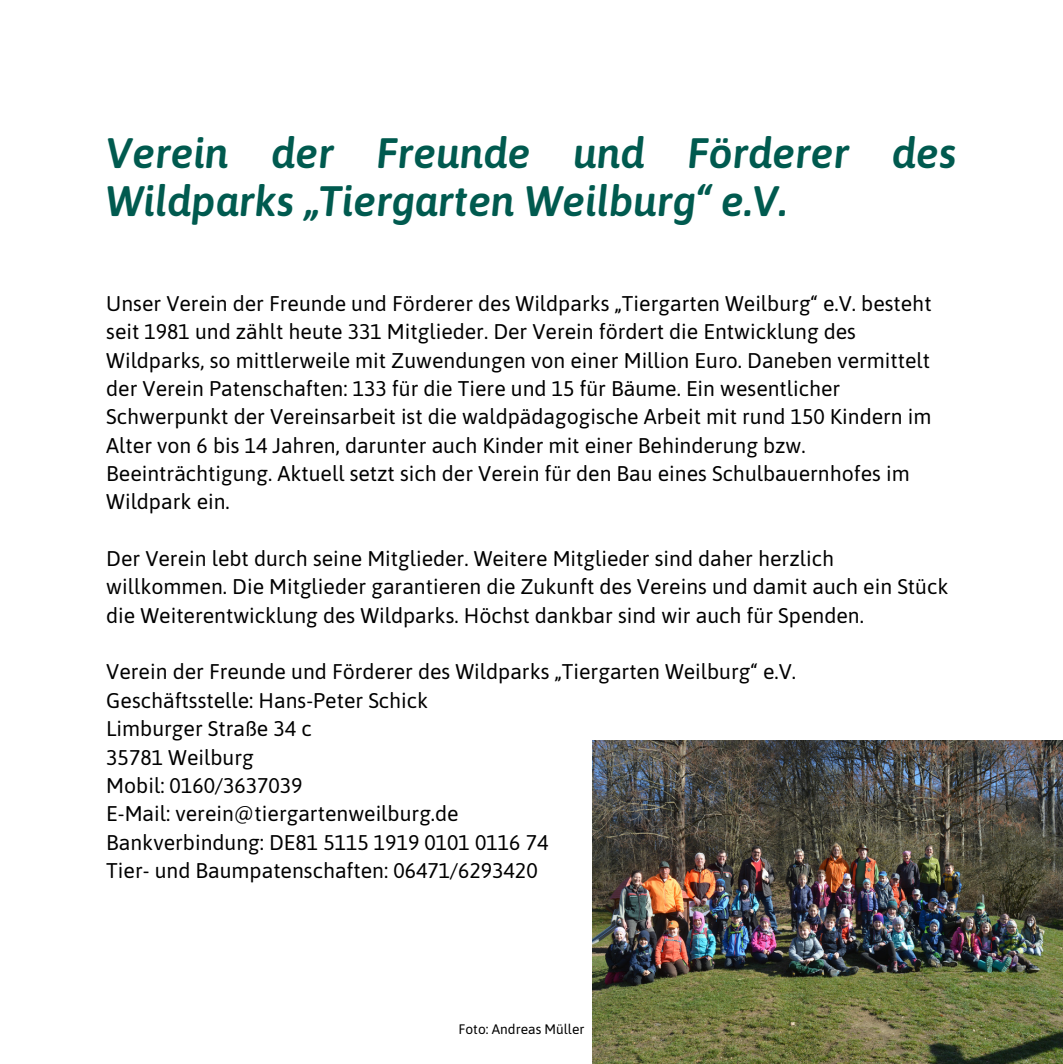
<style>
.page{position:relative;width:1063px;height:1064px;background:#fff}
.page>*{position:absolute;margin:0;border:0;box-sizing:border-box;transform-origin:0 0}
.t1{font:italic 600 42.5px/48.8px "Asap";color:#005a4f}
.t2{font:21.25px/28.2px "Asap";color:#000}
.t3{font:13.75px "Asap";color:#000}
</style>
<div class="page">
<img style="left:592px;top:740px;width:470px;height:322px">
<p class="t1" style="left:106px;top:128px;width:851px">Verein der Freunde und Förderer des<br>Wildparks „Tiergarten Weilburg“ e.V.</p>
<p class="t2" style="left:106px;top:289px;width:827px">Unser Verein der Freunde und Förderer des Wildparks „Tiergarten Weilburg“ e.V. besteht seit 1981 und zählt heute 331 Mitglieder. Der Verein fördert die Entwicklung des Wildparks, so mittlerweile mit Zuwendungen von einer Million Euro. Daneben vermittelt der Verein Patenschaften: 133 für die Tiere und 15 für Bäume. Ein wesentlicher Schwerpunkt der Vereinsarbeit ist die waldpädagogische Arbeit mit rund 150 Kindern im Alter von 6 bis 14 Jahren, darunter auch Kinder mit einer Behinderung bzw.<br>Beeinträchtigung. Aktuell setzt sich der Verein für den Bau eines Schulbauernhofes im Wildpark ein.</p>
<p class="t2" style="left:106px;top:544px;width:843px">Der Verein lebt durch seine Mitglieder. Weitere Mitglieder sind daher herzlich willkommen. Die Mitglieder garantieren die Zukunft des Vereins und damit auch ein Stück die Weiterentwicklung des Wildparks. Höchst dankbar sind wir auch für Spenden.</p>
<p class="t2" style="left:106px;top:657px;width:691px">Verein der Freunde und Förderer des Wildparks „Tiergarten Weilburg“ e.V.</p>
<p class="t2" style="left:106px;top:685px;width:323px">Geschäftsstelle: Hans-Peter Schick</p>
<p class="t2" style="left:106px;top:714px;width:207px">Limburger Straße 34 c</p>
<p class="t2" style="left:106px;top:742px;width:149px">35781 Weilburg</p>
<p class="t2" style="left:106px;top:770px;width:198px">Mobil: 0160/3637039</p>
<p class="t2" style="left:106px;top:799px;width:354px">E-Mail: verein@tiergartenweilburg.de</p>
<p class="t2" style="left:106px;top:827px;width:444px">Bankverbindung: DE81 5115 1919 0101 0116 74</p>
<p class="t2" style="left:106px;top:855px;width:433px">Tier- und Baumpatenschaften: 06471/6293420</p>
<p class="t3" style="left:458px;top:1020px;width:127px">Foto: Andreas Müller</p>
</div>
